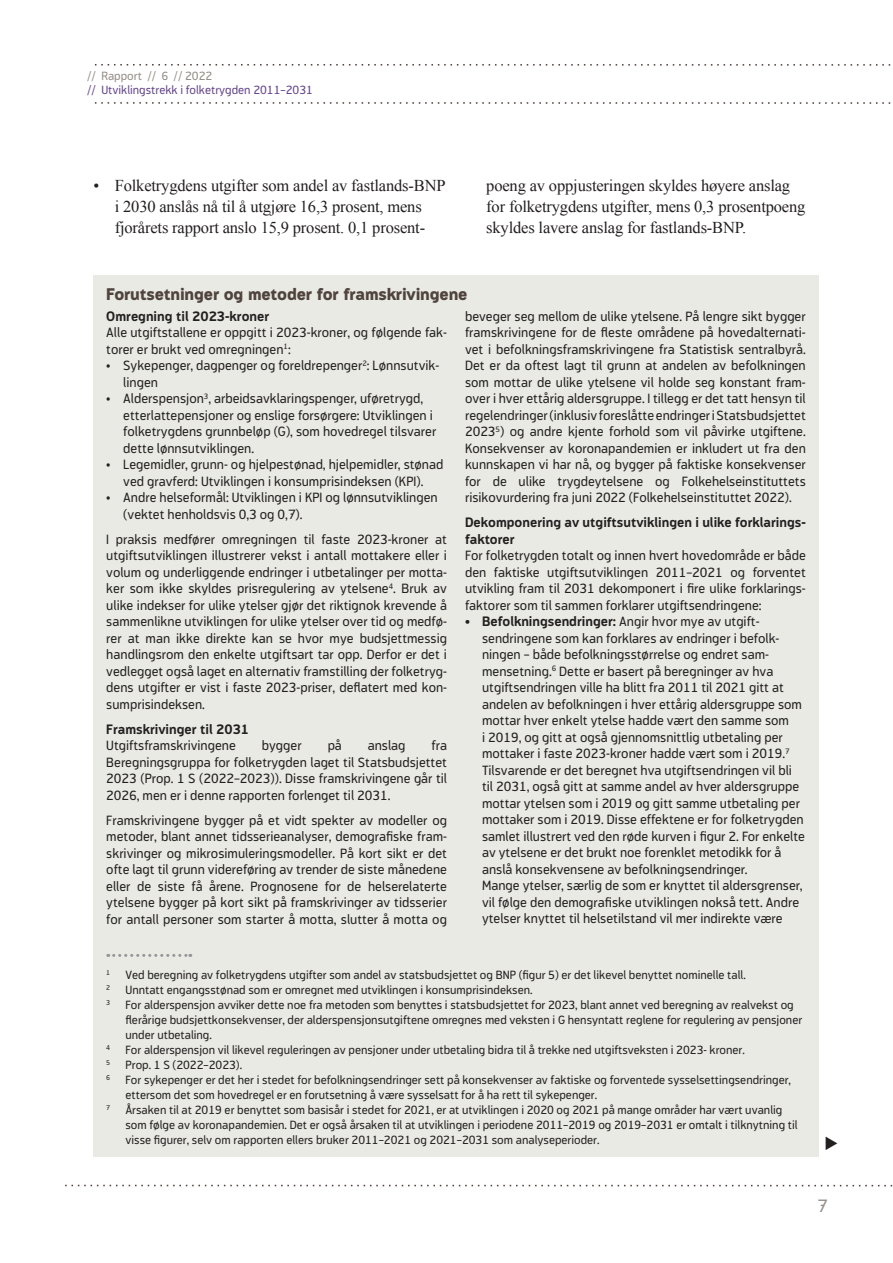
<style>
.page{position:relative;width:893px;height:1263px;background:#fff}
.page>*{position:absolute;margin:0;border:0;box-sizing:border-box;transform-origin:0 0}
.t1{font:18px "Modus";color:#948d87}
.t2{font:16.5px/21px "Times New Roman";letter-spacing:-.01em;color:#231f20;text-align:center}
.t3{font:800 16.5px "Modus";letter-spacing:-.01em;color:#50433d}
.t4{font:13.5px/16.5px "Modus";color:#231f20}
.t5{font:700 13.5px/16.5px "Modus";color:#231f20}
.t6{font:12px/15px "Modus";color:#231f20}
.t7{font:12px "Modus";color:#64468b}
.t8{font:12px "Modus";color:#948d87}
.t9{font:7.05px "Modus";color:#231f20}
.s1{font-weight:700}
</style>
<div class="page">
<svg style="left:94px;top:64px;width:797px;height:2px"></svg>
<svg style="left:94px;top:102px;width:797px;height:2px"></svg>
<svg style="left:65px;top:1185px;width:828px;height:1px"></svg>
<div style="left:94px;top:275px;width:725px;height:882px;background:#e9eae4"></div>
<svg style="left:108px;top:954px;width:83px;height:3px"></svg>
<p class="t8" style="left:87px;top:69px;width:127px">// Rapport // 6 // 2022</p>
<p class="t7" style="left:87px;top:83px;width:227px">// Utviklingstrekk i folketrygden 2011–2031</p>
<p class="t2" style="left:94px;top:175px;width:354px">• Folketrygdens utgifter som andel av fastlands-BNP i 2030 anslås nå til å utgjøre 16,3 prosent, mens fjorårets rapport anslo 15,9 prosent. 0,1 prosent-</p>
<p class="t2" style="left:486px;top:175px;width:321px;text-align:left">poeng av oppjusteringen skyldes høyere anslag for folketrygdens utgifter, mens 0,3 prosentpoeng skyldes lavere anslag for fastlands-BNP.</p>
<p class="t3" style="left:106px;top:285px;width:363px">Forutsetninger og metoder for framskrivingene</p>
<p class="t5" style="left:106px;top:308px;width:164px">Omregning til 2023-kroner</p>
<p class="t4" style="left:106px;top:324px;width:342px">Alle utgiftstallene er oppgitt i 2023-kroner, og følgende fak&shy;torer er brukt ved omregningen<sup>1</sup>:</p>
<p class="t4" style="left:123px;top:357px;width:317px;text-indent:-17px">• Sykepenger, dagpenger og foreldrepenger<sup>2</sup>: Lønnsutvik&shy;lingen</p>
<p class="t4" style="left:123px;top:390px;width:315px;text-indent:-17px">• Alderspensjon<sup>3</sup>, arbeidsavklaringspenger, uføretrygd, etterlattepensjoner og enslige forsørgere: Utviklingen i folketrygdens grunnbeløp (G), som hovedregel tilsvarer dette lønnsutviklingen.</p>
<p class="t4" style="left:106px;top:456px;width:339px;text-align:center">• Legemidler, grunn- og hjelpestønad, hjelpemidler, stønad ved gravferd: Utviklingen i konsumprisindeksen (KPI).</p>
<p class="t4" style="left:123px;top:489px;width:316px;text-indent:-17px">• Andre helseformål: Utviklingen i KPI og lønnsutviklingen (vektet henholdsvis 0,3 og 0,7).</p>
<p class="t4" style="left:106px;top:531px;width:342px;text-align:justify">I praksis medfører omregningen til faste 2023-kroner at utgiftsutviklingen illustrerer vekst i antall mottakere eller i volum og underliggende endringer i utbetalinger per motta&shy;ker som ikke skyldes prisregulering av ytelsene<sup>4</sup>. Bruk av ulike indekser for ulike ytelser gjør det riktignok krevende å sammenlikne utviklingen for ulike ytelser over tid og medfø&shy;rer at man ikke direkte kan se hvor mye budsjettmessig handlingsrom den enkelte utgiftsart tar opp. Derfor er det i vedlegget også laget en alternativ framstilling der folketryg&shy;dens utgifter er vist i faste 2023-priser, deflatert med kon&shy;sumprisindeksen.</p>
<p class="t5" style="left:106px;top:721px;width:144px">Framskrivinger til 2031</p>
<p class="t4" style="left:106px;top:737px;width:131px">Utgiftsframskrivingene</p>
<p class="t4" style="left:262px;top:737px;width:41px">bygger</p>
<p class="t4" style="left:328px;top:737px;width:16px">på</p>
<p class="t4" style="left:368px;top:737px;width:39px">anslag</p>
<p class="t4" style="left:106px;top:737px;width:342px;text-align:justify;text-indent:325px">fra Beregningsgruppa for folketrygden laget til Statsbudsjettet 2023 (Prop. 1 S (2022–2023)). Disse framskrivingene går til 2026, men er i denne rapporten forlenget til 2031.</p>
<p class="t4" style="left:106px;top:812px;width:342px;text-align:justify">Framskrivingene bygger på et vidt spekter av modeller og metoder, blant annet tidsserieanalyser, demografiske fram&shy;skrivinger og mikrosimuleringsmodeller. På kort sikt er det ofte lagt til grunn videreføring av trender de siste månedene eller de siste få årene. Prognosene for de helserelaterte ytelsene bygger på kort sikt på framskrivinger av tidsserier for antall personer som starter å motta, slutter å motta og</p>
<p class="t4" style="left:465px;top:308px;width:342px;text-align:justify">beveger seg mellom de ulike ytelsene. På lengre sikt bygger framskrivingene for de fleste områdene på hovedalternati&shy;vet i befolkningsframskrivingene fra Statistisk sentralbyrå.<br>Det er da oftest lagt til grunn at andelen av befolkningen som mottar de ulike ytelsene vil holde seg konstant fram&shy;over i hver ettårig aldersgruppe. I tillegg er det tatt hensyn til regelendringer (inklusiv foreslåtte endringer i Statsbudsjettet 2023<sup>5</sup>) og andre kjente forhold som vil påvirke utgiftene.<br>Konsekvenser av koronapandemien er inkludert ut fra den kunnskapen vi har nå, og bygger på faktiske konsekvenser for de ulike trygdeytelsene og Folkehelseinstituttets risikovurdering fra juni 2022 (Folkehelseinstituttet 2022).</p>
<p class="t5" style="left:465px;top:514px;width:342px">Dekomponering av utgiftsutviklingen i ulike forklarings&shy;faktorer</p>
<p class="t4" style="left:465px;top:547px;width:342px;text-align:justify">For folketrygden totalt og innen hvert hovedområde er både den faktiske utgiftsutviklingen 2011–2021 og forventet utvikling fram til 2031 dekomponert i fire ulike forklarings&shy;faktorer som til sammen forklarer utgiftsendringene:</p>
<p class="t4" style="left:482px;top:613px;width:324px;text-indent:-17px"><span class="s1">• Befolkningsendringer:</span> Angir hvor mye av utgift&shy;sendringene som kan forklares av endringer i befolk&shy;ningen – både befolkningsstørrelse og endret sam&shy;mensetning.<sup>6</sup> Dette er basert på beregninger av hva utgiftsendringen ville ha blitt fra 2011 til 2021 gitt at andelen av befolkningen i hver ettårig aldersgruppe som mottar hver enkelt ytelse hadde vært den samme som<br>i 2019, og gitt at også gjennomsnittlig utbetaling per mottaker i faste 2023-kroner hadde vært som i 2019.<sup>7<br></sup>Tilsvarende er det beregnet hva utgiftsendringen vil bli til 2031, også gitt at samme andel av hver aldersgruppe mottar ytelsen som i 2019 og gitt samme utbetaling per mottaker som i 2019. Disse effektene er for folketrygden samlet illustrert ved den røde kurven i figur 2. For enkelte av ytelsene er det brukt noe forenklet metodikk for å anslå konsekvensene av befolkningsendringer.<br>Mange ytelser, særlig de som er knyttet til aldersgrenser, vil følge den demografiske utviklingen nokså tett. Andre ytelser knyttet til helsetilstand vil mer indirekte være</p>
<p class="t9" style="left:106px;top:968px;width:5px">1</p>
<p class="t6" style="left:125px;top:967px;width:622px">Ved beregning av folketrygdens utgifter som andel av statsbudsjettet og BNP (figur 5) er det likevel benyttet nominelle tall.</p>
<p class="t9" style="left:106px;top:983px;width:5px">2</p>
<p class="t6" style="left:125px;top:982px;width:409px">Unntatt engangsstønad som er omregnet med utviklingen i konsumprisindeksen.</p>
<p class="t9" style="left:106px;top:998px;width:5px">3</p>
<p class="t6" style="left:125px;top:997px;width:678px">For alderspensjon avviker dette noe fra metoden som benyttes i statsbudsjettet for 2023, blant annet ved beregning av realvekst og flerårige budsjettkonsekvenser, der alderspensjonsutgiftene omregnes med veksten i G hensyntatt reglene for regulering av pensjoner under utbetaling.</p>
<p class="t9" style="left:106px;top:1043px;width:5px">4</p>
<p class="t6" style="left:125px;top:1042px;width:621px">For alderspensjon vil likevel reguleringen av pensjoner under utbetaling bidra til å trekke ned utgiftsveksten i 2023- kroner.</p>
<p class="t9" style="left:106px;top:1058px;width:5px">5</p>
<p class="t6" style="left:125px;top:1057px;width:118px">Prop. 1 S (2022–2023).</p>
<p class="t9" style="left:106px;top:1073px;width:5px">6</p>
<p class="t6" style="left:125px;top:1072px;width:667px">For sykepenger er det her i stedet for befolkningsendringer sett på konsekvenser av faktiske og forventede sysselsettingsendringer, ettersom det som hovedregel er en forutsetning å være sysselsatt for å ha rett til sykepenger.</p>
<p class="t9" style="left:106px;top:1103px;width:5px">7</p>
<p class="t6" style="left:125px;top:1102px;width:674px">Årsaken til at 2019 er benyttet som basisår i stedet for 2021, er at utviklingen i 2020 og 2021 på mange områder har vært uvanlig som følge av koronapandemien. Det er også årsaken til at utviklingen i periodene 2011–2019 og 2019–2031 er omtalt i tilknytning til visse figurer, selv om rapporten ellers bruker 2011–2021 og 2021–2031 som analyseperioder.</p>
<h1 class="t1" style="left:817px;top:1195px;width:12px">7</h1>
</div>
